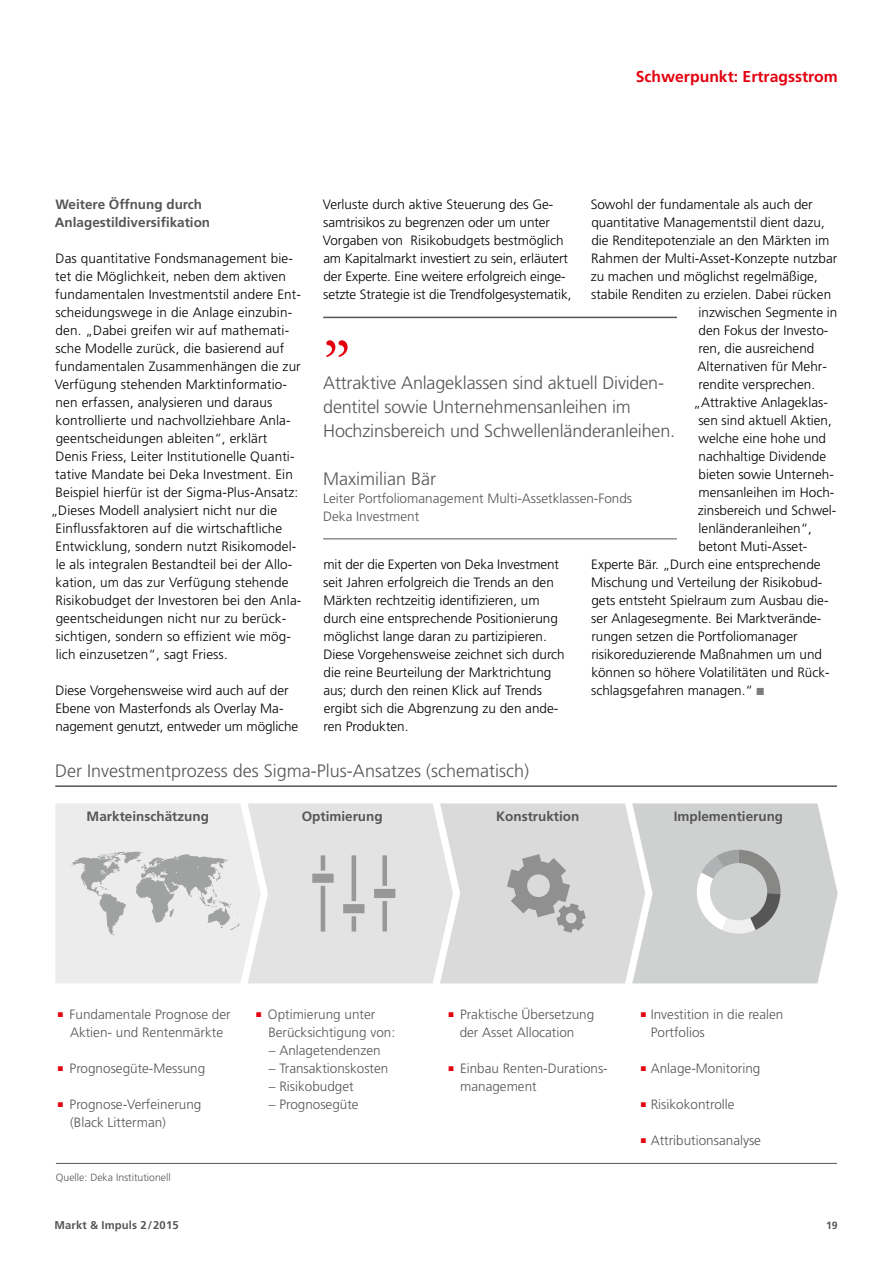
<style>
.page{position:relative;width:893px;height:1263px;background:#fff}
.page>*{position:absolute;margin:0;border:0;box-sizing:border-box;transform-origin:0 0}
.t1{font:72px "Deka A Garamond OT";color:#e3000f}
.t2{font:300 18px/24px "Deka Frutiger OTPS";letter-spacing:-.01em;color:#565656}
.t3{font:700 15.75px "Deka Frutiger OTPS";color:#e3000f}
.t4{font:300 13.5px/18px "Deka Frutiger OTPS";color:#000}
.t5{font:300 13.5px/18px "Deka Frutiger OTPS";color:#565656}
.t6{font:700 13.5px/18px "Deka Frutiger OTPS";color:#565656}
.t7{font:700 11.25px "Deka Frutiger OTPS";letter-spacing:.01em;color:#565656}
.t8{font:300 10.5px "Deka Frutiger OTPS";color:#565656}
.t9{font:700 10.5px "Deka Frutiger OTPS";color:#565656}
</style>
<div class="page">
<svg style="left:55px;top:803px;width:783px;height:180px;background:#dadada"></svg>
<div style="left:710px;top:863px;width:57px;height:57px;background:#cfd0d0;border-radius:50%"></div>
<hr style="left:55px;top:785px;width:782px;height:2px;background:#565656">
<hr style="left:56px;top:1163px;width:781px;height:1px;background:#565656">
<hr style="left:323px;top:317px;width:354px;height:1px;background:#565656">
<hr style="left:323px;top:538px;width:354px;height:1px;background:#565656">
<p class="t3" style="left:636px;top:67px;width:203px">Schwerpunkt: Ertragsstrom</p>
<p class="t6" style="left:55px;top:196px;width:157px">Weitere Öffnung durch<br>Anlagestildiversifikation</p>
<p class="t4" style="left:56px;top:250px;width:239px">Das quantitative Fondsmanagement bie-</p>
<p class="t4" style="left:55px;top:268px;width:232px">tet die Möglichkeit, neben dem aktiven</p>
<p class="t4" style="left:55px;top:286px;width:247px">fundamentalen Investmentstil andere Ent-</p>
<p class="t4" style="left:55px;top:304px;width:238px">scheidungswege in die Anlage einzubin-</p>
<p class="t4" style="left:56px;top:322px;width:235px">den. „Dabei greifen wir auf mathemati-</p>
<p class="t4" style="left:55px;top:340px;width:231px">sche Modelle zurück, die basierend auf</p>
<p class="t4" style="left:55px;top:358px;width:247px">fundamentalen Zusammenhängen die zur</p>
<p class="t4" style="left:55px;top:376px;width:234px">Verfügung stehenden Marktinformatio-</p>
<p class="t4" style="left:56px;top:394px;width:218px">nen erfassen, analysieren und daraus</p>
<p class="t4" style="left:56px;top:412px;width:237px">kontrollierte und nachvollziehbare Anla-</p>
<p class="t4" style="left:56px;top:430px;width:213px">geentscheidungen ableiten“, erklärt</p>
<p class="t4" style="left:56px;top:448px;width:241px">Denis Friess, Leiter Institutionelle Quanti-</p>
<p class="t4" style="left:55px;top:466px;width:239px">tative Mandate bei Deka Investment. Ein</p>
<p class="t4" style="left:56px;top:484px;width:244px">Beispiel hierfür ist der Sigma-Plus-Ansatz:</p>
<p class="t4" style="left:51px;top:502px;width:228px">„Dieses Modell analysiert nicht nur die</p>
<p class="t4" style="left:55px;top:520px;width:228px">Einflussfaktoren auf die wirtschaftliche</p>
<p class="t4" style="left:55px;top:538px;width:242px">Entwicklung, sondern nutzt Risikomodel-</p>
<p class="t4" style="left:56px;top:556px;width:238px">le als integralen Bestandteil bei der Allo-</p>
<p class="t4" style="left:56px;top:574px;width:234px">kation, um das zur Verfügung stehende</p>
<p class="t4" style="left:55px;top:592px;width:247px">Risikobudget der Investoren bei den Anla-</p>
<p class="t4" style="left:56px;top:610px;width:232px">geentscheidungen nicht nur zu berück-</p>
<p class="t4" style="left:55px;top:628px;width:237px">sichtigen, sondern so effizient wie mög-</p>
<p class="t4" style="left:56px;top:646px;width:174px">lich einzusetzen“, sagt Friess.</p>
<p class="t4" style="left:55px;top:682px;width:244px">Diese Vorgehensweise wird auch auf der<br>Ebene von Masterfonds als Overlay Ma&shy;nagement genutzt, entweder um mögliche</p>
<p class="t4" style="left:591px;top:195px;width:224px">Sowohl der fundamentale als auch der</p>
<p class="t4" style="left:591px;top:213px;width:235px">quantitative Managementstil dient dazu,</p>
<p class="t4" style="left:591px;top:231px;width:239px">die Renditepotenziale an den Märkten im</p>
<p class="t4" style="left:591px;top:249px;width:248px">Rahmen der Multi-Asset-Konzepte nutzbar</p>
<p class="t4" style="left:591px;top:267px;width:229px">zu machen und möglichst regelmäßige,</p>
<p class="t4" style="left:591px;top:285px;width:242px">stabile Renditen zu erzielen. Dabei rücken</p>
<p class="t4" style="left:699px;top:303px;width:140px">inzwischen Segmente in</p>
<p class="t4" style="left:699px;top:321px;width:131px">den Fokus der Investo-</p>
<p class="t4" style="left:699px;top:339px;width:117px">ren, die ausreichend</p>
<p class="t4" style="left:698px;top:357px;width:131px">Alternativen für Mehr-</p>
<p class="t4" style="left:699px;top:375px;width:118px">rendite versprechen.</p>
<p class="t4" style="left:694px;top:393px;width:136px">„Attraktive Anlageklas-</p>
<p class="t4" style="left:698px;top:411px;width:135px">sen sind aktuell Aktien,</p>
<p class="t4" style="left:698px;top:429px;width:129px">welche eine hohe und</p>
<p class="t4" style="left:699px;top:447px;width:129px">nachhaltige Dividende</p>
<p class="t4" style="left:699px;top:465px;width:137px">bieten sowie Unterneh-</p>
<p class="t4" style="left:699px;top:483px;width:137px">mensanleihen im Hoch-</p>
<p class="t4" style="left:698px;top:501px;width:140px">zinsbereich und Schwel-</p>
<p class="t4" style="left:699px;top:519px;width:115px">lenländeranleihen“,</p>
<p class="t4" style="left:699px;top:537px;width:110px">betont Muti-Asset-</p>
<p class="t4" style="left:591px;top:555px;width:231px">Experte Bär. „Durch eine entsprechende</p>
<p class="t4" style="left:591px;top:573px;width:233px">Mischung und Verteilung der Risikobud-</p>
<p class="t4" style="left:591px;top:591px;width:239px">gets entsteht Spielraum zum Ausbau die-</p>
<p class="t4" style="left:591px;top:609px;width:232px">ser Anlagesegmente. Bei Marktverände-</p>
<p class="t4" style="left:591px;top:627px;width:208px">rungen setzen die Portfoliomanager</p>
<p class="t4" style="left:591px;top:645px;width:232px">risikoreduzierende Maßnahmen um und</p>
<p class="t4" style="left:591px;top:663px;width:240px">können so höhere Volatilitäten und Rück-</p>
<p class="t4" style="left:591px;top:681px;width:163px">schlagsgefahren managen.“</p>
<p class="t4" style="left:323px;top:196px;width:250px">Verluste durch aktive Steuerung des Ge&shy;samtrisikos zu begrenzen oder um unter Vorgaben von Risikobudgets bestmöglich am Kapitalmarkt investiert zu sein, erläutert der Experte. Eine weitere erfolgreich einge&shy;setzte Strategie ist die Trendfolgesystematik,</p>
<h1 class="t1" style="left:323px;top:286px;width:29px">„</h1>
<h2 class="t2" style="left:323px;top:371px;width:354px">Attraktive Anlageklassen sind aktuell Dividen&shy;dentitel sowie Unternehmensanleihen im<br>Hochzinsbereich und Schwellenländeranleihen.</h2>
<h2 class="t2" style="left:323px;top:467px;width:114px">Maximilian Bär</h2>
<p class="t5" style="left:323px;top:490px;width:311px">Leiter Portfoliomanagement Multi-Assetklassen-Fonds<br>Deka Investment</p>
<p class="t4" style="left:323px;top:555px;width:243px">mit der die Experten von Deka Investment seit Jahren erfolgreich die Trends an den Märkten rechtzeitig identifizieren, um durch eine entsprechende Positionierung möglichst lange daran zu partizipieren.<br>Diese Vorgehensweise zeichnet sich durch die reine Beurteilung der Marktrichtung aus; durch den reinen Klick auf Trends ergibt sich die Abgrenzung zu den ande&shy;ren Produkten.</p>
<h2 class="t2" style="left:55px;top:759px;width:475px">Der Investmentprozess des Sigma-Plus-Ansatzes (schematisch)</h2>
<p class="t6" style="left:87px;top:808px;width:124px">Markteinschätzung</p>
<p class="t6" style="left:302px;top:808px;width:83px">Optimierung</p>
<p class="t6" style="left:496px;top:808px;width:85px">Konstruktion</p>
<p class="t6" style="left:674px;top:808px;width:111px">Implementierung</p>
<p class="t5" style="left:70px;top:1005px;width:163px">Fundamentale Prognose der<br>Aktien- und Rentenmärkte</p>
<p class="t5" style="left:70px;top:1059px;width:137px">Prognosegüte-Messung</p>
<p class="t5" style="left:70px;top:1095px;width:133px">Prognose-Verfeinerung (Black Litterman)</p>
<p class="t8" style="left:56px;top:1171px;width:116px">Quelle: Deka Institutionell</p>
<p class="t5" style="left:268px;top:1005px;width:129px">Optimierung unter<br>Berücksichtigung von:</p>
<p class="t5" style="left:269px;top:1041px;width:113px">– Anlagetendenzen</p>
<p class="t5" style="left:269px;top:1059px;width:121px">– Transaktionskosten</p>
<p class="t5" style="left:269px;top:1077px;width:86px">– Risikobudget</p>
<p class="t5" style="left:269px;top:1095px;width:91px">– Prognosegüte</p>
<p class="t5" style="left:460px;top:1005px;width:136px">Praktische Übersetzung der Asset Allocation</p>
<p class="t5" style="left:460px;top:1059px;width:149px">Einbau Renten-Durations&shy;management</p>
<p class="t5" style="left:651px;top:1005px;width:134px">Investition in die realen<br>Portfolios</p>
<p class="t5" style="left:651px;top:1059px;width:111px">Anlage-Monitoring</p>
<p class="t5" style="left:651px;top:1095px;width:85px">Risikokontrolle</p>
<p class="t5" style="left:651px;top:1131px;width:112px">Attributionsanalyse</p>
<p class="t7" style="left:54px;top:1218px;width:126px">Markt &amp; Impuls 2/2015</p>
<p class="t9" style="left:826px;top:1219px;width:13px">19</p>
</div>
